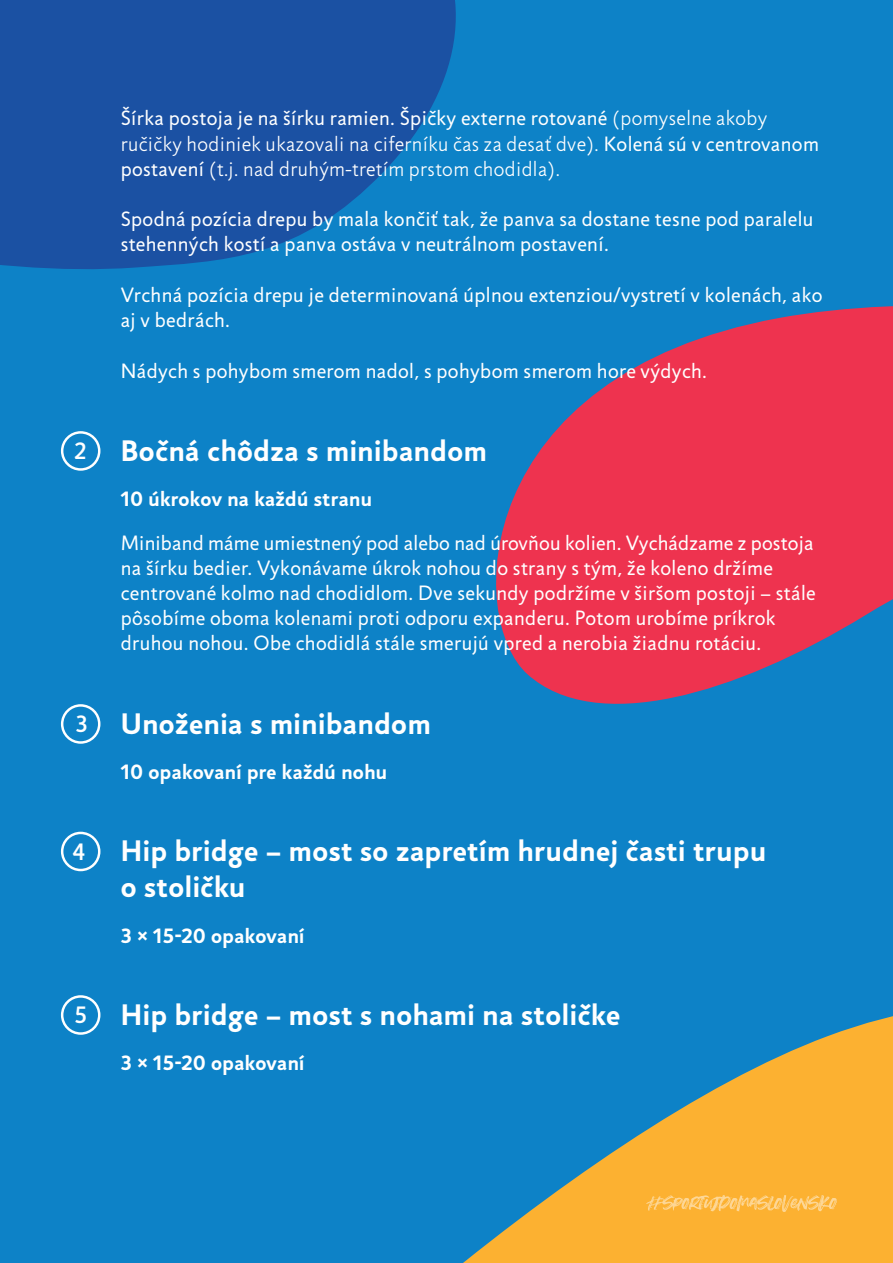
<style>
.page{position:relative;width:893px;height:1263px;background:#0d82c7}
.page>*{position:absolute;margin:0;border:0;box-sizing:border-box;transform-origin:0 0}
.t1{font:700 30px/36px "Jigsaw";letter-spacing:.02em;color:#fff}
.t2{font:500 24px "Jigsaw";color:#fff}
.t3{font:21px/25.2px "Jigsaw";letter-spacing:.02em;color:#fff}
.t4{font:300 21px/25.2px "Jigsaw";letter-spacing:.02em;color:#fff}
.t5{font:700 21px "Jigsaw";letter-spacing:.02em;color:#fff}
.s1{font-weight:400}
</style>
<div class="page">
<svg style="left:496px;top:306px;width:397px;height:398px;fill:#ee334f"></svg>
<svg style="left:60px;top:995px;width:833px;height:268px"></svg>
<svg style="left:0;top:0;width:456px;height:269px;background:#1957a8"></svg>
<svg style="left:646px;top:1195px;width:191px;height:17px;background:#fcbe55"></svg>
<div style="left:61px;top:431px;width:39px;height:40px;border:2px solid #fff;border-radius:50%"></div>
<div style="left:61px;top:704px;width:39px;height:40px;border:2px solid #fff;border-radius:50%"></div>
<div style="left:61px;top:832px;width:39px;height:39px;border:2px solid #fff;border-radius:50%"></div>
<div style="left:61px;top:995px;width:39px;height:40px;border:2px solid #fff;border-radius:50%"></div>
<p class="t4" style="left:121px;top:106px;width:700px"><span class="s1">Šírka postoja je na šírku ramien. Špičky externe rotované</span> (pomyselne akoby ručičky hodiniek ukazovali na ciferníku čas za desať dve). <span class="s1">Kolená sú v centrovanom postavení</span> (t.j. nad druhým-tretím prstom chodidla).</p>
<p class="t3" style="left:121px;top:207px;width:694px">Spodná pozícia drepu by mala končiť tak, že panva sa dostane tesne pod paralelu stehenných kostí a panva ostáva v neutrálnom postavení.</p>
<p class="t3" style="left:121px;top:282px;width:703px">Vrchná pozícia drepu je determinovaná úplnou extenziou/vystretí v kolenách, ako aj v bedrách.</p>
<p class="t3" style="left:121px;top:358px;width:588px">Nádych s pohybom smerom nadol, s pohybom smerom hore výdych.</p>
<p class="t2" style="left:74px;top:437px;width:14px">2</p>
<h1 class="t1" style="left:121px;top:432px;width:367px">Bočná chôdza s minibandom</h1>
<p class="t5" style="left:121px;top:486px;width:253px">10 úkrokov na každú stranu</p>
<p class="t3" style="left:121px;top:530px;width:697px">Miniband máme umiestnený pod alebo nad úrovňou kolien. Vychádzame z postoja na šírku bedier. Vykonávame úkrok nohou do strany s tým, že koleno držíme centrované kolmo nad chodidlom. Dve sekundy podržíme v širšom postoji – stále pôsobíme oboma kolenami proti odporu expanderu. Potom urobíme príkrok druhou nohou. Obe chodidlá stále smerujú vpred a nerobia žiadnu rotáciu.</p>
<p class="t2" style="left:76px;top:710px;width:13px">3</p>
<h1 class="t1" style="left:121px;top:705px;width:311px">Unoženia s minibandom</h1>
<p class="t5" style="left:121px;top:759px;width:268px">10 opakovaní pre každú nohu</p>
<p class="t2" style="left:73px;top:837px;width:14px">4</p>
<h1 class="t1" style="left:121px;top:833px;width:647px">Hip bridge – most so zapretím hrudnej časti trupu o stoličku</h1>
<p class="t5" style="left:121px;top:922px;width:185px">3 × 15-20 opakovaní</p>
<p class="t2" style="left:75px;top:1001px;width:13px">5</p>
<h1 class="t1" style="left:121px;top:996px;width:501px">Hip bridge – most s nohami na stoličke</h1>
<p class="t5" style="left:121px;top:1050px;width:185px">3 × 15-20 opakovaní</p>
</div>
